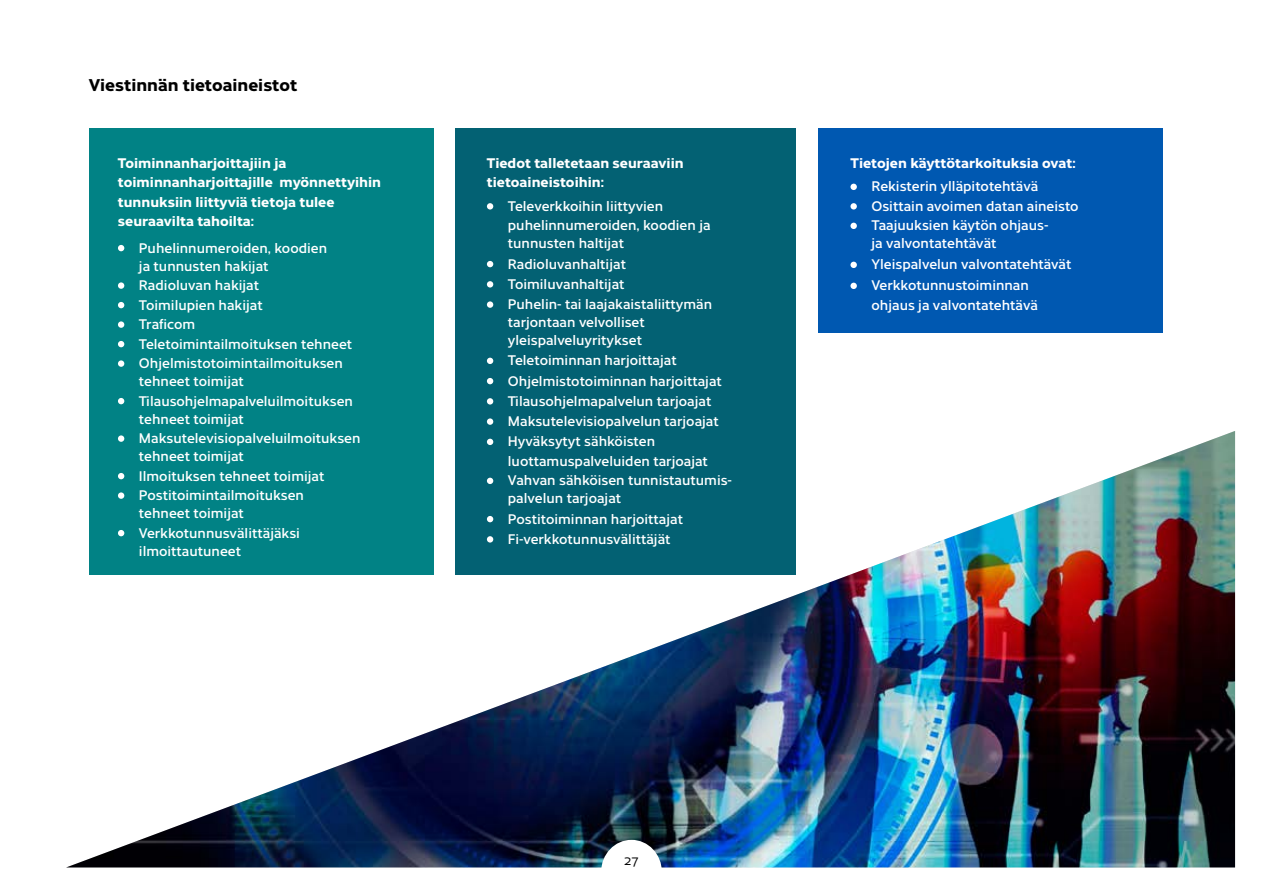
<style>
.page{position:relative;width:1263px;height:893px;background:#fff}
.page>*{position:absolute;margin:0;border:0;box-sizing:border-box;transform-origin:0 0}
.t1{font:700 16.5px "Cresta";color:#000}
.t2{font:500 13.5px/19.5px "Cresta";color:#fff}
.t3{font:700 13.5px/19.5px "Cresta";color:#fff}
.t4{font:12.75px "Cresta";color:#000}
</style>
<div class="page">
<img style="left:67px;top:431px;width:1168px;height:436px">
<div style="left:818px;top:129px;width:344px;height:204px;background:#0058b1"></div>
<div style="left:455px;top:129px;width:340px;height:446px;background:#036173"></div>
<div style="left:89px;top:129px;width:344px;height:446px;background:#018285"></div>
<div style="left:487px;top:203px;width:6px;height:7px;background:#fff;border-radius:50%"></div>
<svg style="left:487px;top:261px;width:6px;height:6px"></svg>
<div style="left:487px;top:281px;width:6px;height:7px;background:#fff;border-radius:50%"></div>
<div style="left:487px;top:301px;width:6px;height:7px;background:#fff;border-radius:50%"></div>
<svg style="left:487px;top:358px;width:6px;height:6px"></svg>
<svg style="left:487px;top:378px;width:6px;height:6px"></svg>
<div style="left:487px;top:398px;width:6px;height:7px;background:#fff;border-radius:50%"></div>
<div style="left:487px;top:418px;width:6px;height:7px;background:#fff;border-radius:50%"></div>
<svg style="left:487px;top:439px;width:6px;height:6px"></svg>
<svg style="left:487px;top:478px;width:6px;height:6px"></svg>
<svg style="left:487px;top:516px;width:6px;height:6px"></svg>
<div style="left:487px;top:536px;width:6px;height:7px;background:#fff;border-radius:50%"></div>
<div style="left:850px;top:184px;width:7px;height:6px;background:#fff;border-radius:50%"></div>
<div style="left:850px;top:203px;width:7px;height:7px;background:#fff;border-radius:50%"></div>
<div style="left:850px;top:223px;width:7px;height:6px;background:#fff;border-radius:50%"></div>
<div style="left:850px;top:262px;width:7px;height:6px;background:#fff;border-radius:50%"></div>
<div style="left:850px;top:283px;width:7px;height:6px;background:#fff;border-radius:50%"></div>
<svg style="left:601px;top:840px;width:61px;height:28px"></svg>
<svg style="left:118px;top:245px;width:6px;height:6px"></svg>
<div style="left:118px;top:282px;width:6px;height:7px;background:#fff;border-radius:50%"></div>
<svg style="left:118px;top:302px;width:6px;height:6px"></svg>
<div style="left:118px;top:321px;width:6px;height:7px;background:#fff;border-radius:50%"></div>
<svg style="left:118px;top:341px;width:6px;height:6px"></svg>
<div style="left:118px;top:360px;width:6px;height:7px;background:#fff;border-radius:50%"></div>
<svg style="left:118px;top:398px;width:6px;height:6px"></svg>
<div style="left:118px;top:435px;width:6px;height:7px;background:#fff;border-radius:50%"></div>
<svg style="left:118px;top:473px;width:6px;height:6px"></svg>
<div style="left:118px;top:492px;width:6px;height:7px;background:#fff;border-radius:50%"></div>
<svg style="left:118px;top:530px;width:6px;height:6px"></svg>
<p class="t1" style="left:89px;top:72px;width:210px">Viestinnän tietoaineistot</p>
<p class="t3" style="left:118px;top:152px;width:265px">Toiminnanharjoittajiin ja toiminnanharjoittajille myönnettyihin tunnuksiin liittyviä tietoja tulee seuraavilta tahoilta:</p>
<p class="t2" style="left:139px;top:238px;width:190px;line-height:18px">Puhelinnumeroiden, koodien ja tunnusten hakijat</p>
<p class="t2" style="left:139px;top:275px;width:215px">Radioluvan hakijat<br>Toimilupien hakijat<br>Traficom<br>Teletoimintailmoituksen tehneet<br>Ohjelmistotoimintailmoituksen</p>
<p class="t2" style="left:139px;top:371px;width:216px">tehneet toimijat<br>Tilausohjelmapalveluilmoituksen</p>
<p class="t2" style="left:139px;top:408px;width:223px">tehneet toimijat<br>Maksutelevisiopalveluilmoituksen</p>
<p class="t2" style="left:139px;top:446px;width:187px">tehneet toimijat<br>Ilmoituksen tehneet toimijat<br>Postitoimintailmoituksen</p>
<p class="t2" style="left:139px;top:503px;width:162px">tehneet toimijat<br>Verkkotunnusvälittäjäksi</p>
<p class="t2" style="left:139px;top:540px;width:104px">ilmoittautuneet</p>
<p class="t3" style="left:487px;top:152px;width:198px">Tiedot talletetaan seuraaviin tietoaineistoihin:</p>
<p class="t2" style="left:508px;top:195px;width:204px">Televerkkoihin liittyvien puhelinnumeroiden, koodien ja</p>
<p class="t2" style="left:508px;top:232px;width:206px;line-height:20.2px">tunnusten haltijat<br>Radioluvanhaltijat<br>Toimiluvanhaltijat<br>Puhelin- tai laajakaistaliittymän</p>
<p class="t2" style="left:508px;top:312px;width:138px;line-height:18px">tarjontaan velvolliset yleispalveluyritykset</p>
<p class="t2" style="left:508px;top:350px;width:226px;line-height:20px">Teletoiminnan harjoittajat Ohjelmistotoiminnan harjoittajat Tilausohjelmapalvelun tarjoajat Maksutelevisiopalvelun tarjoajat Hyväksytyt sähköisten luottamuspalveluiden tarjoajat Vahvan sähköisen tunnistautumis-</p>
<p class="t2" style="left:508px;top:487px;width:177px;line-height:20.2px">palvelun tarjoajat<br>Postitoiminnan harjoittajat<br>Fi-verkkotunnusvälittäjät</p>
<p class="t3" style="left:850px;top:152px;width:227px">Tietojen käyttötarkoituksia ovat:</p>
<p class="t2" style="left:871px;top:176px;width:209px">Rekisterin ylläpitotehtävä<br>Osittain avoimen datan aineisto<br>Taajuuksien käytön ohjaus-</p>
<p class="t2" style="left:871px;top:232px;width:202px;line-height:21px">ja valvontatehtävät<br>Yleispalvelun valvontatehtävät<br>Verkkotunnustoiminnan</p>
<p class="t2" style="left:871px;top:294px;width:168px">ohjaus ja valvontatehtävä</p>
<p class="t4" style="left:624px;top:851px;width:16px">27</p>
</div>
